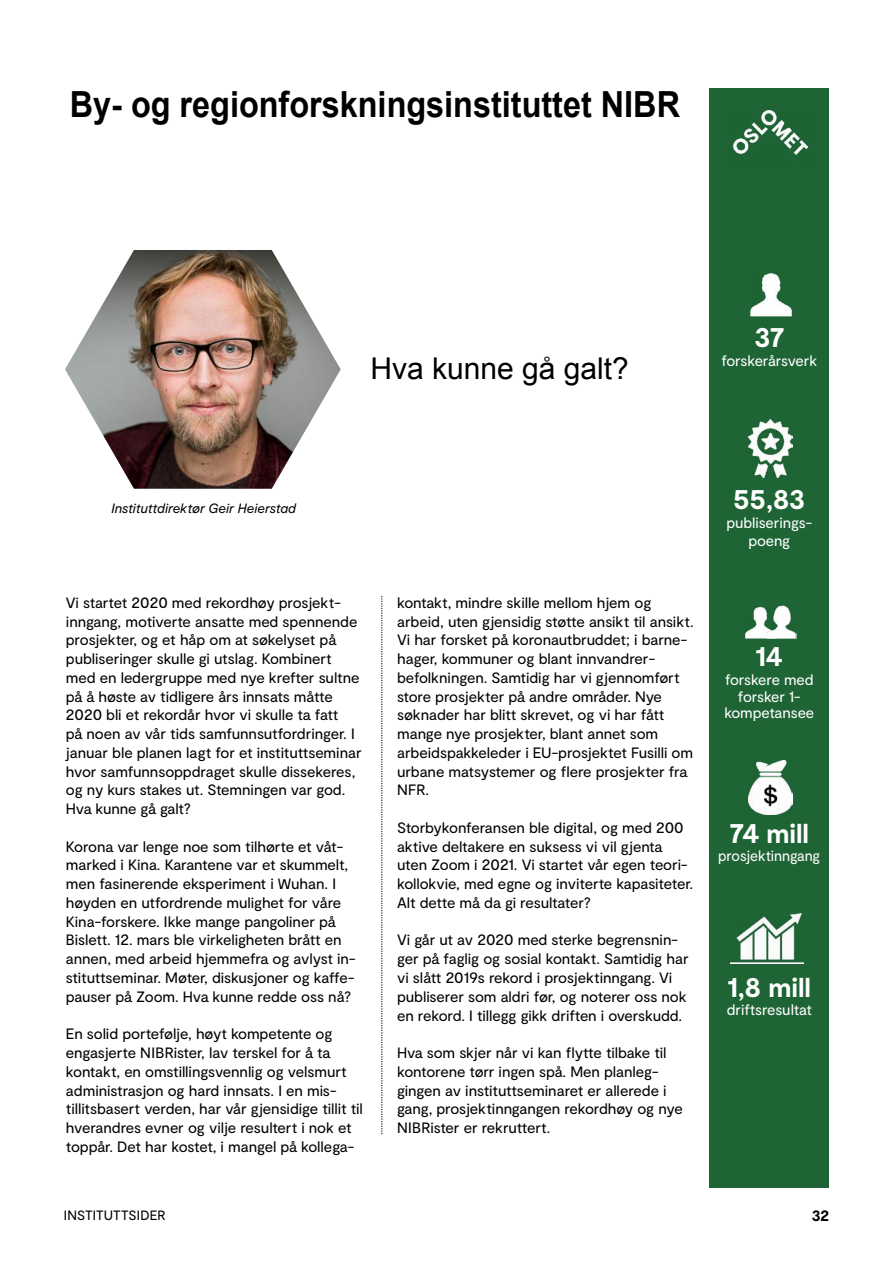
<style>
.page{position:relative;width:893px;height:1263px;background:#fff}
.page>*{position:absolute;margin:0;border:0;box-sizing:border-box;transform-origin:0 0}
.t1{font:700 36px "Arial";color:#000;scale:.9 1}
.t2{font:30px "Arial";color:#000}
.t3{font:700 27px "Moderat";letter-spacing:-.005em;color:#fff}
.t4{font:15px/18.8px "Moderat";letter-spacing:-.005em;color:#000}
.t5{font:15px/16.5px "Moderat";letter-spacing:-.01em;color:#fff;text-align:center}
.t6{font:15px "Moderat";letter-spacing:-.01em;color:#fff;scale:.96 1}
.t7{font:700 15px "Moderat";color:#000}
.t8{font:italic 13.5px "Moderat";letter-spacing:-.005em;color:#000}
.t9{font:13.5px "Moderat";letter-spacing:.01em;color:#000}
</style>
<div class="page">
<svg style="left:382px;top:596px;width:1px;height:538px"></svg>
<div style="left:710px;top:88px;width:119px;height:1100px;background:#1e6435"></div>
<img style="left:750px;top:273px;width:43px;height:44px">
<img style="left:65px;top:250px;width:276px;height:239px">
<img style="left:733px;top:110px;width:76px;height:45px">
<img style="left:745px;top:606px;width:21px;height:32px">
<img style="left:766px;top:605px;width:31px;height:33px">
<img style="left:749px;top:419px;width:43px;height:59px">
<img style="left:749px;top:760px;width:43px;height:54px">
<img style="left:730px;top:914px;width:73px;height:50px">
<h1 class="t1" style="left:70px;top:81px;width:680px">By- og regionforskningsinstituttet NIBR</h1>
<h2 class="t2" style="left:370px;top:349px;width:260px">Hva kunne gå galt?</h2>
<h3 class="t3" style="left:754px;top:321px;width:31px">37</h3>
<p class="t5" style="left:721px;top:352px;width:97px">forskerårsverk</p>
<p class="t8" style="left:111px;top:500px;width:186px">Instituttdirektør Geir Heierstad</p>
<p class="t4" style="left:66px;top:593px;width:297px">Vi startet 2020 med rekordhøy prosjekt&shy;inngang, motiverte ansatte med spennende prosjekter, og et håp om at søkelyset på publiseringer skulle gi utslag. Kombinert med en ledergruppe med nye krefter sultne på å høste av tidligere års innsats måtte 2020 bli et rekordår hvor vi skulle ta fatt<br>på noen av vår tids samfunnsutfordringer. I januar ble planen lagt for et instituttseminar hvor samfunnsoppdraget skulle dissekeres, og ny kurs stakes ut. Stemningen var god.<br>Hva kunne gå galt?</p>
<p class="t4" style="left:66px;top:837px;width:291px">Korona var lenge noe som tilhørte et våt&shy;marked i Kina. Karantene var et skummelt, men fasinerende eksperiment i Wuhan. I høyden en utfordrende mulighet for våre Kina-forskere. Ikke mange pangoliner på Bislett. 12. mars ble virkeligheten brått en annen, med arbeid hjemmefra og avlyst in&shy;stituttseminar. Møter, diskusjoner og kaffe&shy;pauser på Zoom. Hva kunne redde oss nå?</p>
<p class="t4" style="left:66px;top:1025px;width:299px">En solid portefølje, høyt kompetente og engasjerte NIBRister, lav terskel for å ta kontakt, en omstillingsvennlig og velsmurt administrasjon og hard innsats. I en mis&shy;tillitsbasert verden, har vår gjensidige tillit til hverandres evner og vilje resultert i nok et toppår. Det har kostet, i mangel på kollega-</p>
<p class="t4" style="left:397px;top:593px;width:298px">kontakt, mindre skille mellom hjem og arbeid, uten gjensidig støtte ansikt til ansikt.<br>Vi har forsket på koronautbruddet; i barne&shy;hager, kommuner og blant innvandrer&shy;befolkningen. Samtidig har vi gjennomført store prosjekter på andre områder. Nye søknader har blitt skrevet, og vi har fått mange nye prosjekter, blant annet som arbeidspakkeleder i EU-prosjektet Fusilli om urbane matsystemer og flere prosjekter fra NFR.</p>
<p class="t4" style="left:397px;top:818px;width:297px">Storbykonferansen ble digital, og med 200 aktive deltakere en suksess vi vil gjenta uten Zoom i 2021. Vi startet vår egen teori&shy;kollokvie, med egne og inviterte kapasiteter.<br>Alt dette må da gi resultater?</p>
<p class="t4" style="left:397px;top:931px;width:293px">Vi går ut av 2020 med sterke begrensnin&shy;ger på faglig og sosial kontakt. Samtidig har vi slått 2019s rekord i prosjektinngang. Vi publiserer som aldri før, og noterer oss nok en rekord. I tillegg gikk driften i overskudd.</p>
<p class="t4" style="left:397px;top:1043px;width:287px">Hva som skjer når vi kan flytte tilbake til kontorene tørr ingen spå. Men planleg&shy;gingen av instituttseminaret er allerede i gang, prosjektinngangen rekordhøy og nye NIBRister er rekruttert.</p>
<h3 class="t3" style="left:734px;top:483px;width:73px">55,83</h3>
<p class="t5" style="left:726px;top:513px;width:86px;line-height:18.8px">publiserings&shy;poeng</p>
<h3 class="t3" style="left:756px;top:640px;width:29px">14</h3>
<p class="t5" style="left:724px;top:672px;width:91px">forskere med forsker 1- kompetansee</p>
<h3 class="t3" style="left:729px;top:816px;width:81px">74 mill</h3>
<p class="t6" style="left:718px;top:847px;width:108px">prosjektinngang</p>
<h3 class="t3" style="left:728px;top:970px;width:85px">1,8 mill</h3>
<p class="t5" style="left:727px;top:1002px;width:87px">driftsresultat</p>
<p class="t9" style="left:64px;top:1206px;width:103px">INSTITUTTSIDER</p>
<p class="t7" style="left:812px;top:1206px;width:19px">32</p>
</div>
